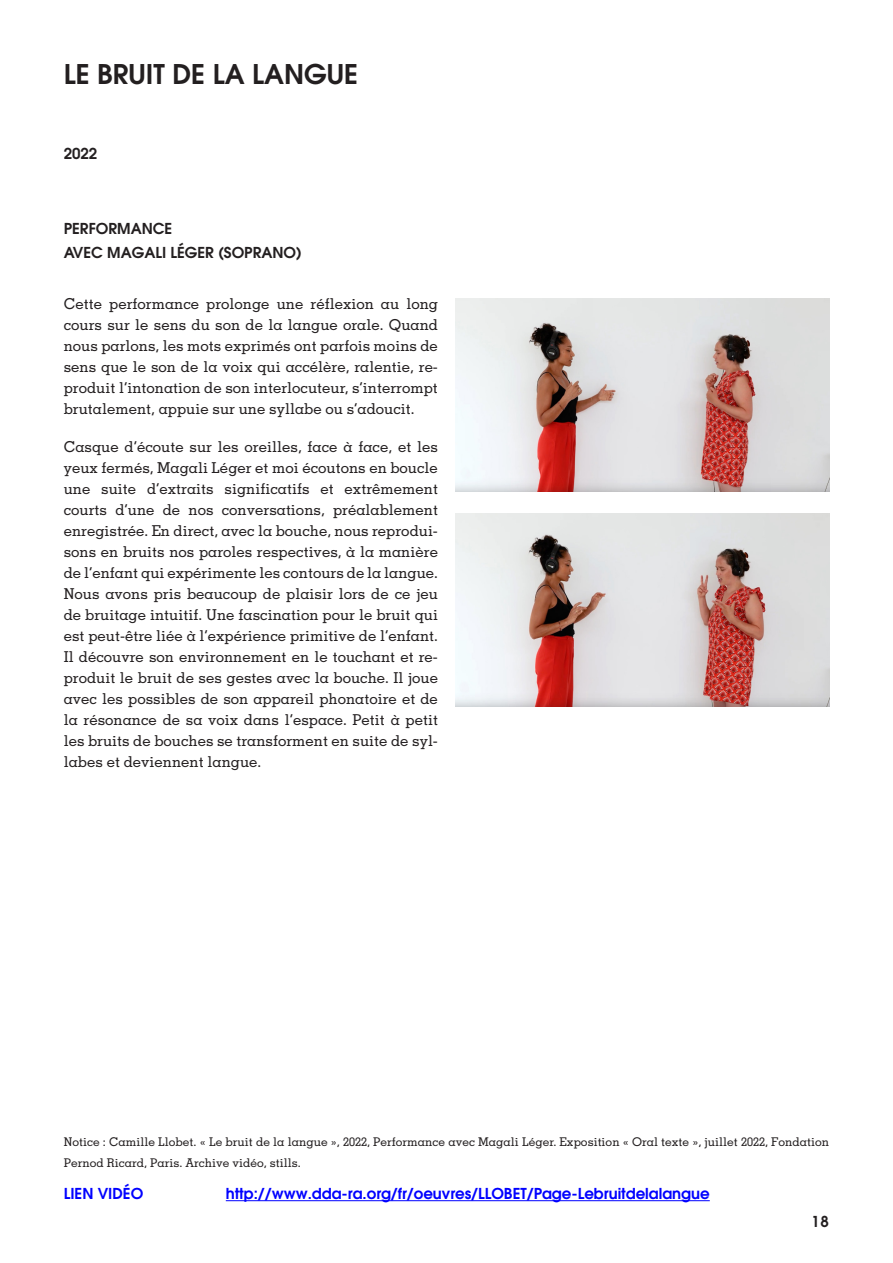
<style>
.page{position:relative;width:893px;height:1263px;background:#fff}
.page>*{position:absolute;margin:0;border:0;box-sizing:border-box;transform-origin:0 0}
.t1{font:600 27px "Avant Garde LT";color:#231f20}
.PARA_22{font:500 15px/21px "Memphis";color:#231f20;text-align:justify}
.PARA_22-2{font:600 15px "Avant Garde LT";color:#00f}
.t2{font:600 15px "Avant Garde LT";color:#231f20}
.t3{font:500 12px/21px "Memphis";color:#231f20}
</style>
<div class="page">
<img style="left:455px;top:298px;width:374px;height:194px">
<img style="left:455px;top:513px;width:374px;height:194px">
<hr style="left:226px;top:1200px;width:484px;height:1px;background:#00f">
<p class="t1" style="left:64px;top:56px;width:296px">LE BRUIT DE LA LANGUE</p>
<p class="t2" style="left:64px;top:143px;width:35px">2022</p>
<p class="t2" style="left:64px;top:218px;width:110px">PERFORMANCE</p>
<p class="t2" style="left:64px;top:242px;width:240px">AVEC MAGALI LÉGER (SOPRANO)</p>
<p class="PARA_22" style="left:64px;top:293px;width:376px">Cette performance prolonge une réflexion au long cours sur le sens du son de la langue orale. Quand nous parlons, les mots exprimés ont parfois moins de sens que le son de la voix qui accélère, ralentie, re&shy;produit l’intonation de son interlocuteur, s’interrompt brutalement, appuie sur une syllabe ou s’adoucit.</p>
<p class="PARA_22" style="left:64px;top:436px;width:376px">Casque d’écoute sur les oreilles, face à face, et les yeux fermés, Magali Léger et moi écoutons en boucle une suite d’extraits significatifs et extrêmement courts d’une de nos conversations, préalablement enregistrée. En direct, avec la bouche, nous reprodui&shy;sons en bruits nos paroles respectives, à la manière de l’enfant qui expérimente les contours de la langue.<br>Nous avons pris beaucoup de plaisir lors de ce jeu de bruitage intuitif. Une fascination pour le bruit qui est peut-être liée à l’expérience primitive de l’enfant.<br>Il découvre son environnement en le touchant et re&shy;produit le bruit de ses gestes avec la bouche. Il joue avec les possibles de son appareil phonatoire et de la résonance de sa voix dans l’espace. Petit à petit les bruits de bouches se transforment en suite de syl&shy;labes et deviennent langue.</p>
<p class="t3" style="left:64px;top:1131px;width:767px">Notice : Camille Llobet. « Le bruit de la langue », 2022, Performance avec Magali Léger. Exposition « Oral texte », juillet 2022, Fondation<br>Pernod Ricard, Paris. Archive vidéo, stills.</p>
<p class="PARA_22-2" style="left:64px;top:1184px;width:81px">LIEN VIDÉO</p>
<p class="PARA_22-2" style="left:226px;top:1184px;width:485px">http://www.dda-ra.org/fr/oeuvres/LLOBET/Page-Lebruitdelalangue</p>
<p class="t2" style="left:812px;top:1212px;width:19px">18</p>
</div>
